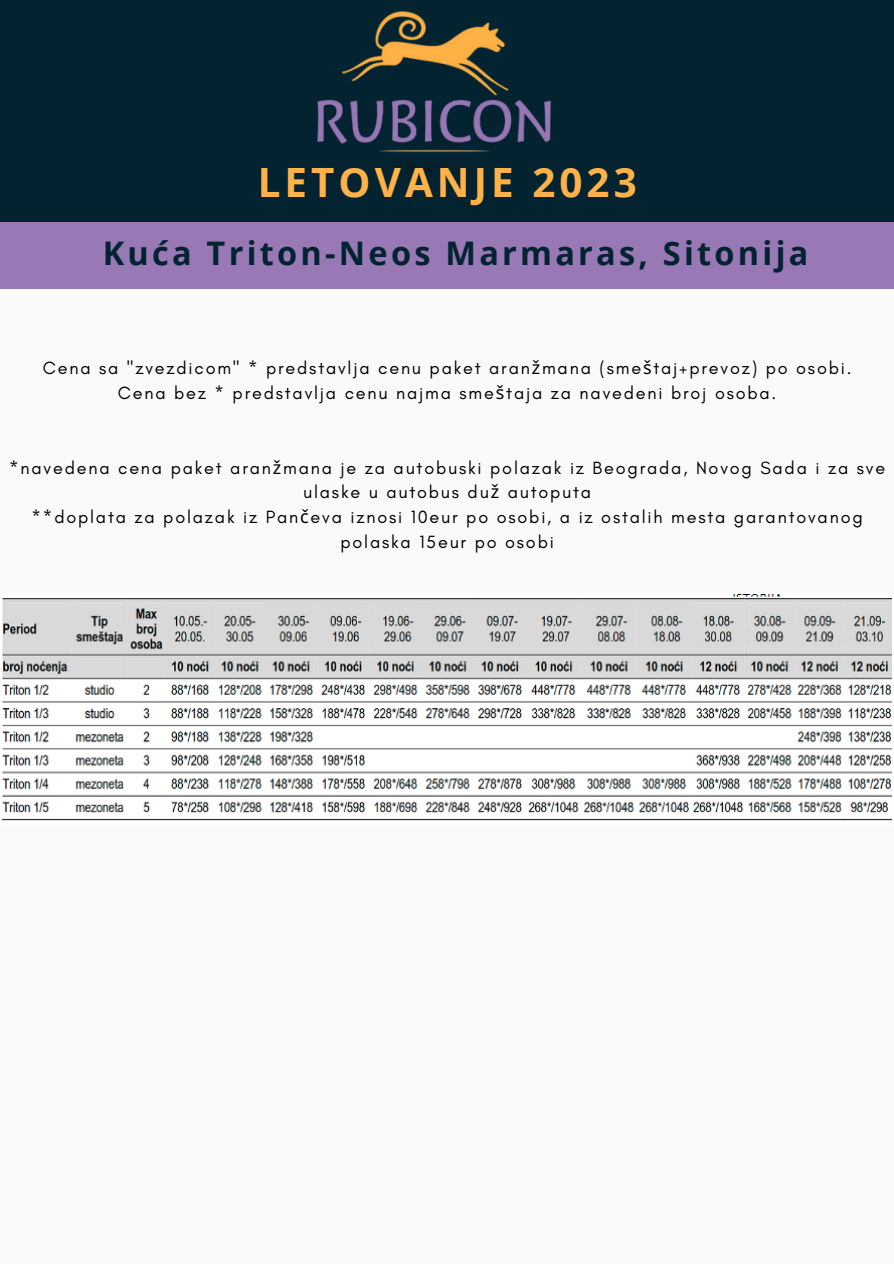
<style>
.page{position:relative;width:894px;height:1264px;background:#fff}
.page>*{position:absolute;margin:0;border:0;box-sizing:border-box;transform-origin:0 0}
.t1{font:700 40.35px "Open Sans";letter-spacing:.1em;color:#feb247}
.t2{font:700 32.4px "Open Sans";letter-spacing:.1em;color:#032331}
.t3{font:18px/24.8px "Glacial Indifference";letter-spacing:.1em;color:#000;text-align:center}
.s1{font-family:"Noto Sans"}
</style>
<div class="page">
<div style="left:0;top:0;width:893px;height:1263px;background:#fafafa"></div>
<div style="left:0;top:0;width:893px;height:223px;background:#032331"></div>
<div style="left:0;top:222px;width:893px;height:67px;background:#9879b5"></div>
<img style="left:317px;top:11px;width:234px;height:163px">
<img style="left:2px;top:594px;width:890px;height:227px">
<h1 class="t1" style="left:257px;top:154px;width:380px">LETOVANJE 2023</h1>
<h2 class="t2" style="left:103px;top:230px;width:707px">Kuća Triton-Neos Marmaras, Sitonija</h2>
<p class="t3" style="left:43px;top:356px;width:810px">Cena sa "zvezdicom" * predstavlja cenu paket aran<span class="s1">ž</span>mana (sme<span class="s1">š</span>taj+prevoz) po osobi.<br>Cena bez * predstavlja cenu najma sme<span class="s1">š</span>taja za navedeni broj osoba.</p>
<p class="t3" style="left:9px;top:455px;width:877px">*navedena cena paket aran<span class="s1">ž</span>mana je za autobuski polazak iz Beograda, Novog Sada i za sve ulaske u autobus du<span class="s1">ž</span> autoputa<br>**doplata za polazak iz Pan<span class="s1">č</span>eva iznosi 10eur po osobi, a iz ostalih mesta garantovanog polaska 15eur po osobi</p>
</div>
